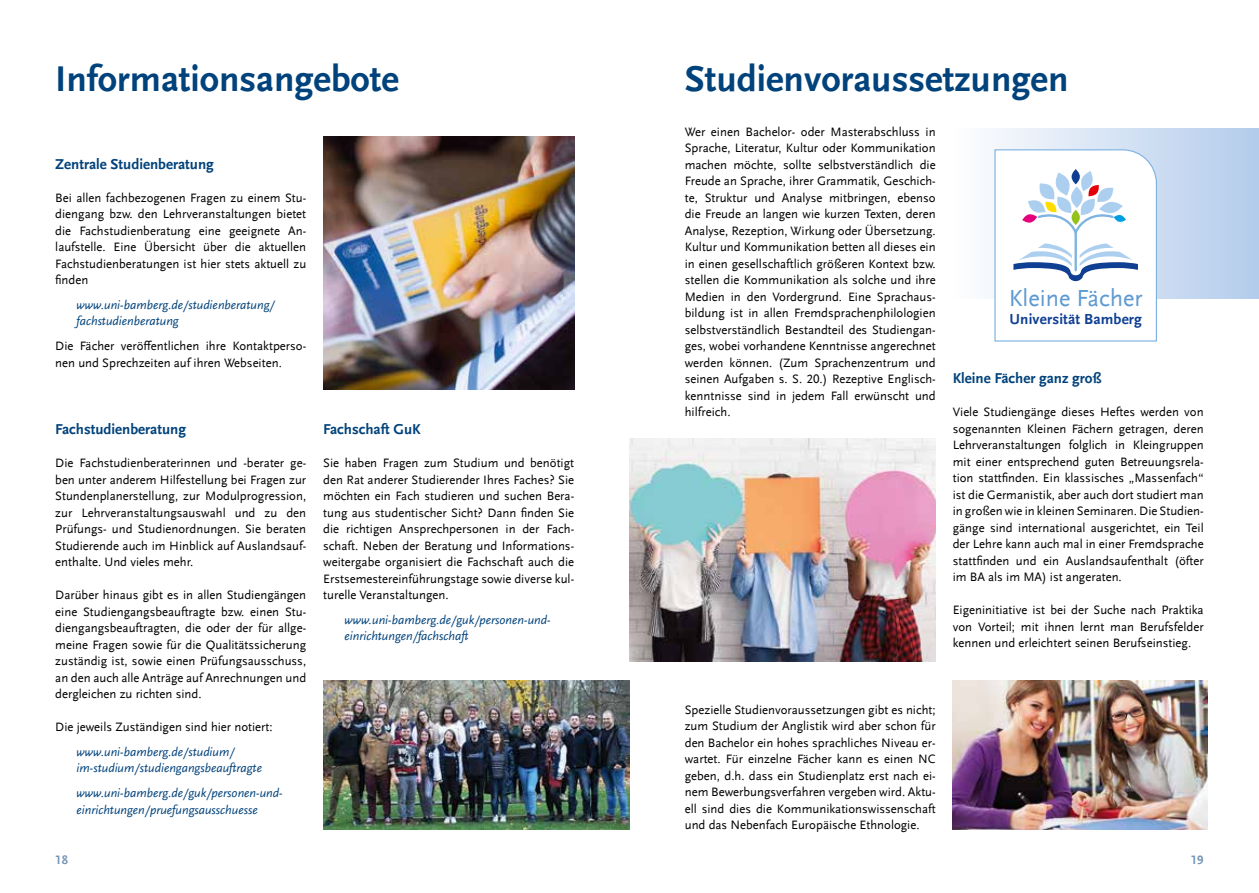
<style>
.page{position:relative;width:1259px;height:893px;background:#fff}
.page>*{position:absolute;margin:0;border:0;box-sizing:border-box;transform-origin:0 0}
.t1{font:700 37.5px "UB Scala Sans";color:#00427b}
.t2{font:24.3px "UB Scala Sans";color:#5d9ad3}
.t3{font:700 15.15px "UB Scala Sans";letter-spacing:.01em;color:#0f3f93}
.t4{font:700 15px "UB Scala Sans";color:#00427b}
.t5{font:12.75px/16.5px "UB Scala Sans";color:#000;text-align:justify}
.t6{font:italic 12.75px/16.5px "UB Scala Sans";color:#00427b}
.t7{font:700 12.75px "UB Scala Sans";color:#7696b8}
</style>
<div class="page">
<div style="left:952px;top:128px;width:307px;height:171px;background:linear-gradient(to right,#fefefe,#b3cceb)"></div>
<img style="left:323px;top:136px;width:251px;height:253px">
<img style="left:629px;top:438px;width:306px;height:223px">
<svg style="left:994px;top:149px;width:163px;height:193px"></svg>
<hr style="left:1074px;top:233px;width:3px;height:37px;background:#7fb4e2">
<img style="left:323px;top:680px;width:306px;height:149px">
<img style="left:952px;top:680px;width:255px;height:149px">
<h1 class="t1" style="left:55px;top:57px;width:345px">Informationsangebote</h1>
<h1 class="t1" style="left:685px;top:57px;width:385px">Studienvoraussetzungen</h1>
<p class="t4" style="left:55px;top:155px;width:160px">Zentrale Studienberatung</p>
<p class="t5" style="left:55px;top:189px;width:252px">Bei allen fachbezogenen Fragen zu einem Stu&shy;diengang bzw. den Lehrveranstaltungen bietet die Fachstudienberatung eine geeignete An&shy;laufstelle. Eine Übersicht über die aktuellen Fachstudienberatungen ist hier stets aktuell zu finden</p>
<p class="t6" style="left:77px;top:296px;width:200px">www.uni-bamberg.de/studienberatung/ fachstudienberatung</p>
<p class="t5" style="left:55px;top:338px;width:252px">Die Fächer veröffentlichen ihre Kontaktperso&shy;nen und Sprechzeiten auf ihren Webseiten.</p>
<p class="t4" style="left:55px;top:420px;width:132px">Fachstudienberatung</p>
<p class="t5" style="left:55px;top:455px;width:252px">Die Fachstudienberaterinnen und -berater ge&shy;ben unter anderem Hilfestellung bei Fragen zur Stundenplanerstellung, zur Modulprogression, zur Lehrveranstaltungsauswahl und zu den Prüfungs- und Studienordnungen. Sie beraten Studierende auch im Hinblick auf Auslandsauf&shy;enthalte. Und vieles mehr.</p>
<p class="t5" style="left:55px;top:587px;width:252px">Darüber hinaus gibt es in allen Studiengängen eine Studiengangsbeauftragte bzw. einen Stu&shy;diengangsbeauftragten, die oder der für allge&shy;meine Fragen sowie für die Qualitätssicherung zuständig ist, sowie einen Prüfungsausschuss, an den auch alle Anträge auf Anrechnungen und dergleichen zu richten sind.</p>
<p class="t5" style="left:55px;top:719px;width:219px">Die jeweils Zuständigen sind hier notiert:</p>
<p class="t6" style="left:77px;top:743px;width:187px">www.uni-bamberg.de/studium/ im-studium/studiengangsbeauftragte</p>
<p class="t6" style="left:77px;top:785px;width:208px">www.uni-bamberg.de/guk/personen-und&shy;einrichtungen/pruefungsausschuesse</p>
<p class="t4" style="left:323px;top:420px;width:99px">Fachschaft GuK</p>
<p class="t5" style="left:323px;top:455px;width:252px">Sie haben Fragen zum Studium und benötigt den Rat anderer Studierender Ihres Faches? Sie möchten ein Fach studieren und suchen Bera&shy;tung aus studentischer Sicht? Dann finden Sie die richtigen Ansprechpersonen in der Fach&shy;schaft. Neben der Beratung und Informations&shy;weitergabe organisiert die Fachschaft auch die Erstsemestereinführungstage sowie diverse kul&shy;turelle Veranstaltungen.</p>
<p class="t6" style="left:344px;top:611px;width:208px">www.uni-bamberg.de/guk/personen-und&shy;einrichtungen/fachschaft</p>
<p class="t5" style="left:685px;top:123px;width:252px">Wer einen Bachelor- oder Masterabschluss in Sprache, Literatur, Kultur oder Kommunikation machen möchte, sollte selbstverständlich die Freude an Sprache, ihrer Grammatik, Geschich&shy;te, Struktur und Analyse mitbringen, ebenso die Freude an langen wie kurzen Texten, deren Analyse, Rezeption, Wirkung oder Übersetzung.<br>Kultur und Kommunikation betten all dieses ein in einen gesellschaftlich größeren Kontext bzw. stellen die Kommunikation als solche und ihre Medien in den Vordergrund. Eine Sprachaus&shy;bildung ist in allen Fremdsprachenphilologien selbstverständlich Bestandteil des Studiengan&shy;ges, wobei vorhandene Kenntnisse angerechnet werden können. (Zum Sprachenzentrum und seinen Aufgaben s. S. 20.) Rezeptive Englisch&shy;kenntnisse sind in jedem Fall erwünscht und hilfreich.</p>
<h2 class="t2" style="left:1008px;top:283px;width:136px">Kleine Fächer</h2>
<p class="t3" style="left:1009px;top:310px;width:134px">Universität Bamberg</p>
<p class="t4" style="left:952px;top:369px;width:150px">Kleine Fächer ganz groß</p>
<p class="t5" style="left:952px;top:404px;width:252px">Viele Studiengänge dieses Heftes werden von sogenannten Kleinen Fächern getragen, deren Lehrveranstaltungen folglich in Kleingruppen mit einer entsprechend guten Betreuungsrela&shy;tion stattfinden. Ein klassisches „Massenfach“ ist die Germanistik, aber auch dort studiert man in großen wie in kleinen Seminaren. Die Studien&shy;gänge sind international ausgerichtet, ein Teil der Lehre kann auch mal in einer Fremdsprache stattfinden und ein Auslandsaufenthalt (öfter im BA als im MA) ist angeraten.</p>
<p class="t5" style="left:952px;top:602px;width:252px">Eigeninitiative ist bei der Suche nach Praktika von Vorteil; mit ihnen lernt man Berufsfelder kennen und erleichtert seinen Berufseinstieg.</p>
<p class="t5" style="left:685px;top:701px;width:252px">Spezielle Studienvoraussetzungen gibt es nicht; zum Studium der Anglistik wird aber schon für den Bachelor ein hohes sprachliches Niveau er&shy;wartet. Für einzelne Fächer kann es einen NC geben, d.h. dass ein Studienplatz erst nach ei&shy;nem Bewerbungsverfahren vergeben wird. Aktu&shy;ell sind dies die Kommunikationswissenschaft und das Nebenfach Europäische Ethnologie.</p>
<p class="t7" style="left:55px;top:852px;width:14px">18</p>
<p class="t7" style="left:1191px;top:852px;width:14px">19</p>
</div>
